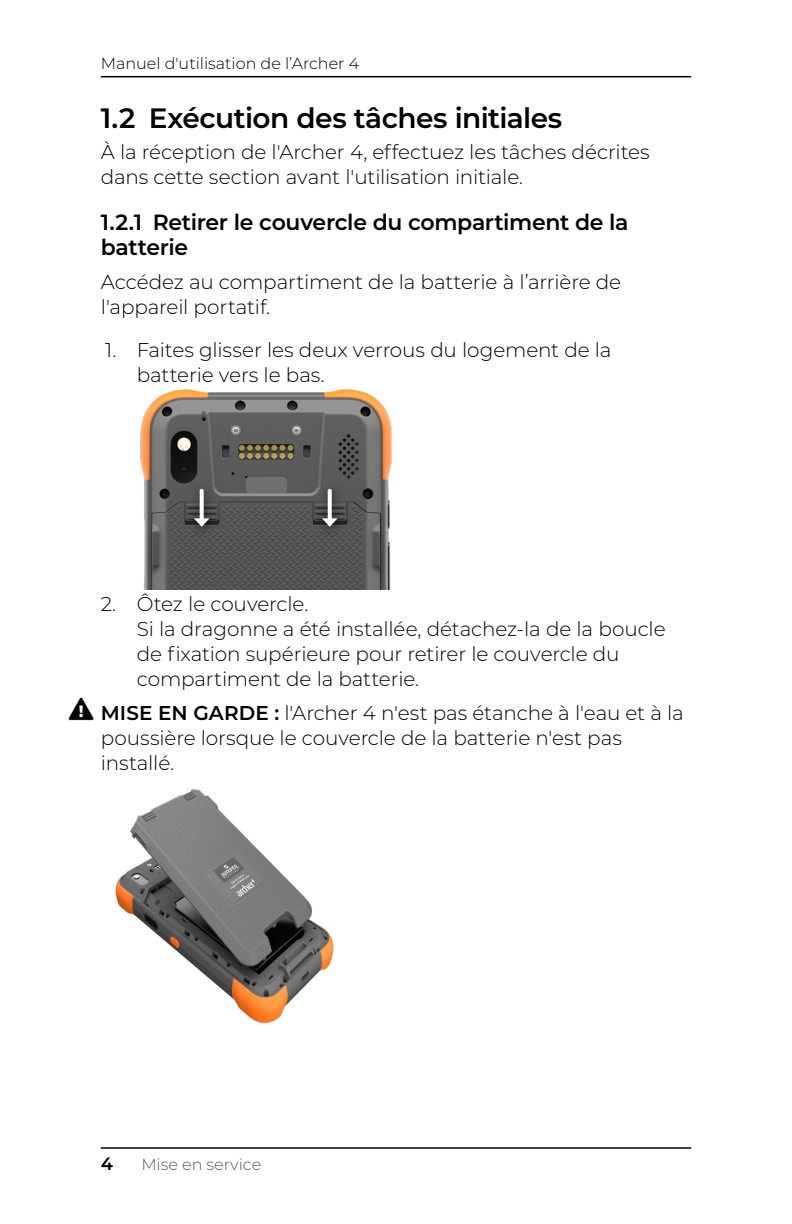
<style>
.page{position:relative;width:792px;height:1224px;background:#fff}
.page>*{position:absolute;margin:0;border:0;box-sizing:border-box;transform-origin:0 0}
.t1{font:600 28px "Montserrat";letter-spacing:-.02em;color:#000}
.t2{font:600 22px/25px "Montserrat";letter-spacing:-.015em;color:#000}
.t3{font:300 20px/25px "Montserrat";letter-spacing:-.005em;color:#000}
.t4{font:600 18px "Montserrat";color:#000}
.t5{font:300 16px "Montserrat";color:#000}
.t6{font:300 16px "Montserrat";color:#58595b}
.s1{font-weight:600}
</style>
<div class="page">
<hr style="left:101px;top:1147px;width:590px;height:2px;background:#000">
<hr style="left:101px;top:76px;width:590px;height:1px;background:#000">
<img style="left:140px;top:390px;width:252px;height:200px">
<div style="left:186px;top:481px;width:34px;height:58px;background:#000;opacity:.5"></div>
<svg style="left:200px;top:491px;width:4px;height:27px"></svg>
<svg style="left:194px;top:518px;width:15px;height:9px"></svg>
<div style="left:314px;top:481px;width:34px;height:58px;background:#000;opacity:.5"></div>
<svg style="left:328px;top:491px;width:4px;height:27px"></svg>
<svg style="left:322px;top:518px;width:16px;height:9px"></svg>
<img style="left:68px;top:697px;width:26px;height:24px">
<img style="left:115px;top:789px;width:219px;height:235px">
<p class="t5" style="left:101px;top:52px;width:260px">Manuel d'utilisation de l’Archer 4</p>
<h1 class="t1" style="left:101px;top:98px;width:463px">1.2 Exécution des tâches initiales</h1>
<p class="t3" style="left:101px;top:138px;width:550px">À la réception de l'Archer 4, effectuez les tâches décrites dans cette section avant l'utilisation initiale.</p>
<p class="t2" style="left:101px;top:208px;width:529px">1.2.1 Retirer le couvercle du compartiment de la batterie</p>
<p class="t3" style="left:101px;top:268px;width:522px">Accédez au compartiment de la batterie à l’arrière de l'appareil portatif.</p>
<p class="t3" style="left:137px;top:336px;width:476px;text-indent:-32px">1. Faites glisser les deux verrous du logement de la batterie vers le bas.</p>
<p class="t3" style="left:137px;top:590px;width:530px;text-indent:-36px">2. Ôtez le couvercle.<br>Si la dragonne a été installée, détachez-la de la boucle de fixation supérieure pour retirer le couvercle du compartiment de la batterie.</p>
<p class="t3" style="left:101px;top:699px;width:585px"><span class="s1">MISE EN GARDE :</span> l'Archer 4 n'est pas étanche à l'eau et à la poussière lorsque le couvercle de la batterie n'est pas installé.</p>
<p class="t4" style="left:101px;top:1151px;width:14px">4</p>
<p class="t6" style="left:141px;top:1154px;width:121px">Mise en service</p>
</div>
